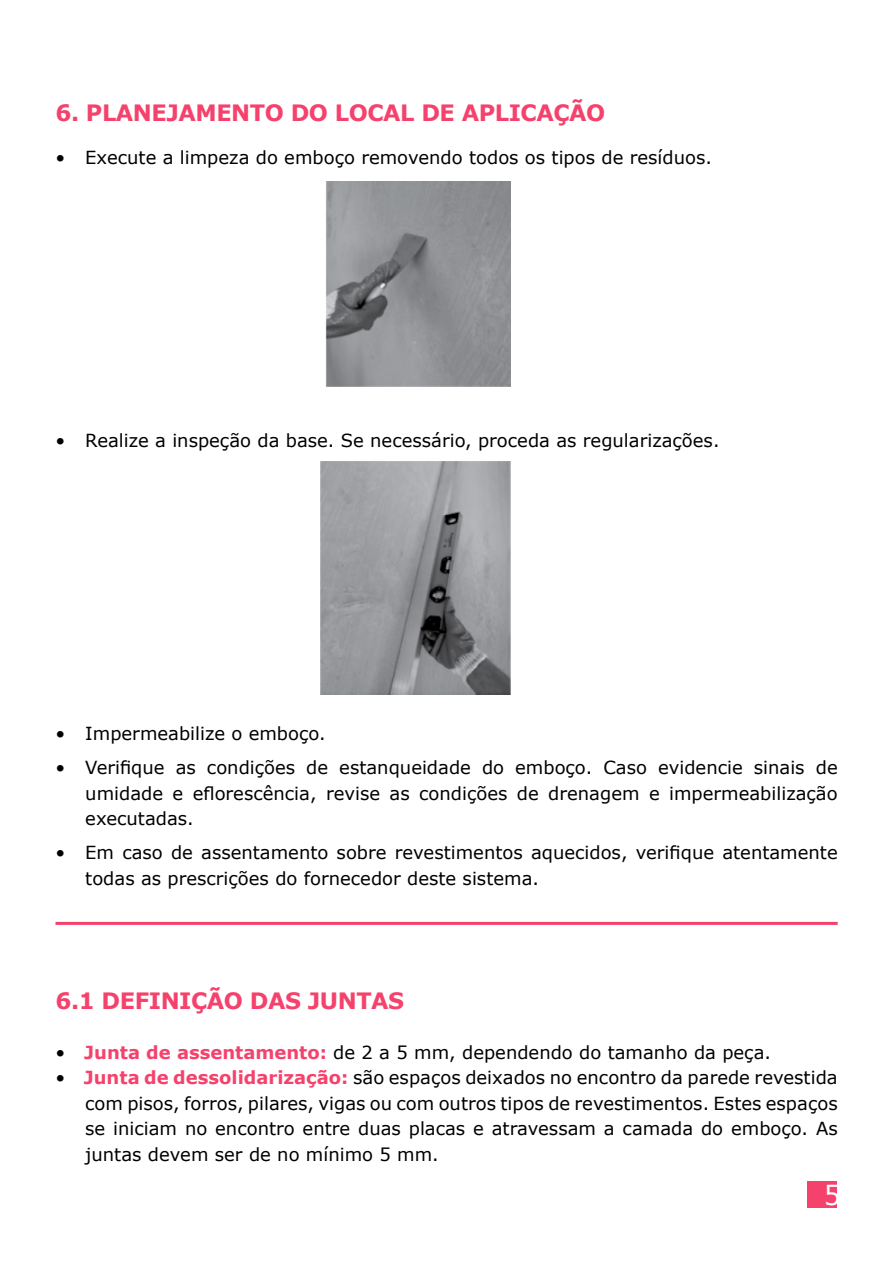
<style>
.page{position:relative;width:893px;height:1263px;background:#fff}
.page>*{position:absolute;margin:0;border:0;box-sizing:border-box;transform-origin:0 0}
.t1{font:27px "Verdana";color:#fff}
.t2{font:700 22.5px "Verdana";letter-spacing:-.02em;color:#f5426c}
.t3{font:18px/25.5px "Verdana";color:#000;text-align:justify}
.s1{font-weight:700;color:#f5426c}
</style>
<div class="page">
<div style="left:807px;top:1181px;width:30px;height:27px;background:#f5426c"></div>
<hr style="left:56px;top:922px;width:782px;height:3px;background:#f5426c">
<img style="left:326px;top:181px;width:185px;height:205px">
<img style="left:320px;top:462px;width:191px;height:233px">
<p class="t2" style="left:56px;top:97px;width:551px">6. PLANEJAMENTO DO LOCAL DE APLICAÇÃO</p>
<p class="t3" style="left:56px;top:144px;width:658px">• Execute a limpeza do emboço removendo todos os tipos de resíduos.</p>
<p class="t3" style="left:56px;top:428px;width:666px">• Realize a inspeção da base. Se necessário, proceda as regularizações.</p>
<p class="t3" style="left:56px;top:721px;width:272px">• Impermeabilize o emboço.</p>
<p class="t3" style="left:85px;top:755px;width:754px;text-indent:-30px">• Verifique as condições de estanqueidade do emboço. Caso evidencie sinais de umidade e eflorescência, revise as condições de drenagem e impermeabilização executadas.</p>
<p class="t3" style="left:85px;top:840px;width:754px;text-indent:-30px">• Em caso de assentamento sobre revestimentos aquecidos, verifique atentamente todas as prescrições do fornecedor deste sistema.</p>
<p class="t2" style="left:56px;top:985px;width:350px">6.1 DEFINIÇÃO DAS JUNTAS</p>
<p class="t3" style="left:56px;top:1039px;width:717px">• <span class="s1">Junta de assentamento:</span> de 2 a 5 mm, dependendo do tamanho da peça.</p>
<p class="t3" style="left:85px;top:1064px;width:754px;text-indent:-30px">• <span class="s1">Junta de dessolidarização:</span> são espaços deixados no encontro da parede revestida com pisos, forros, pilares, vigas ou com outros tipos de revestimentos. Estes espaços se iniciam no encontro entre duas placas e atravessam a camada do emboço. As juntas devem ser de no mínimo 5 mm.</p>
<h1 class="t1" style="left:824px;top:1177px;width:19px">5</h1>
</div>
